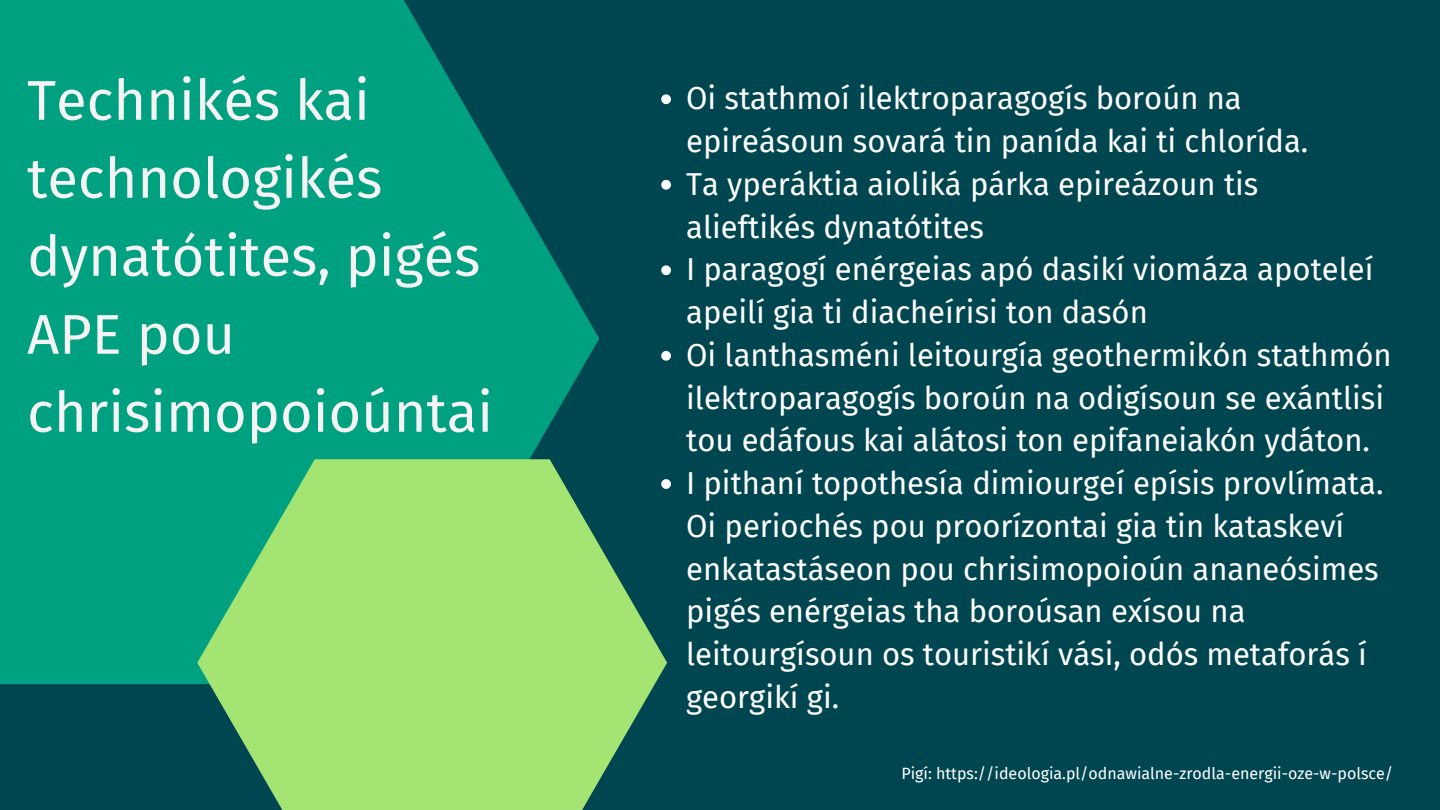
<style>
.page{position:relative;width:1440px;height:810px;background:#004651}
.page>*{position:absolute;margin:0;border:0;box-sizing:border-box;transform-origin:0 0}
.t1{font:56px/78px "Fira Sans";color:#f4f4f4}
.t2{font:31px/42.8px "Fira Sans";color:#fff}
.t3{font:16px "Fira Sans";color:#fff}
</style>
<div class="page">
<svg style="left:661px;top:94px;width:10px;height:10px"></svg>
<svg style="left:661px;top:180px;width:10px;height:10px"></svg>
<svg style="left:661px;top:265px;width:10px;height:10px"></svg>
<svg style="left:661px;top:351px;width:10px;height:10px"></svg>
<svg style="left:667px;top:479px;width:4px;height:10px"></svg>
<svg style="left:0;top:0;width:599px;height:684px;background:#00967b"></svg>
<svg style="left:197px;top:459px;width:470px;height:351px;background:#7fc76f"></svg>
<h1 class="t1" style="left:27px;top:62px;width:467px">Technikés kai technologikés dynatótites, pigés<br>APE pou chrisimopoioúntai</h1>
<p class="t2" style="left:686px;top:78px;width:707px">Oi stathmoí ilektroparagogís boroún na epireásoun sovará tin panída kai ti chlorída.<br>Ta yperáktia aioliká párka epireázoun tis alieftikés dynatótites<br>I paragogí enérgeias apó dasikí viomáza apoteleí apeilí gia ti diacheírisi ton dasón<br>Oi lanthasméni leitourgía geothermikón stathmón ilektroparagogís boroún na odigísoun se exántlisi tou edáfous kai alátosi ton epifaneiakón ydáton.<br>I pithaní topothesía dimiourgeí epísis provlímata.<br>Oi periochés pou proorízontai gia tin kataskeví enkatastáseon pou chrisimopoioún ananeósimes pigés enérgeias tha boroúsan exísou na leitourgísoun os touristikí vási, odós metaforás í georgikí gi.</p>
<p class="t3" style="left:901px;top:764px;width:493px">Pigí: https://ideologia.pl/odnawialne-zrodla-energii-oze-w-polsce/</p>
</div>
